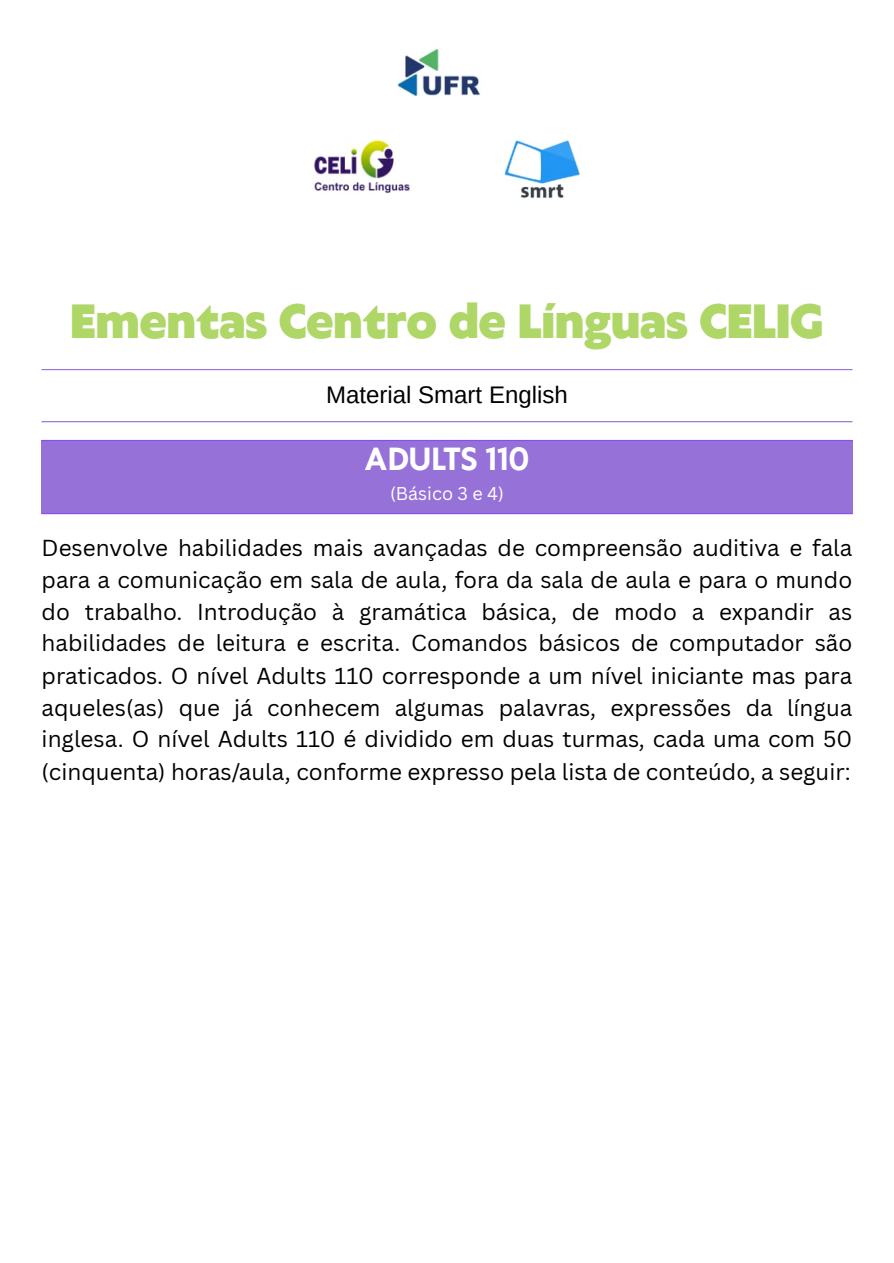
<style>
.page{position:relative;width:894px;height:1263px;background:#fff}
.page>*{position:absolute;margin:0;border:0;box-sizing:border-box;transform-origin:0 0}
.t1{font:900 45px "Klein Text";color:#aed768}
.t2{font:700 30px "Klein Text";color:#fff}
.t3{font:24px "Arimo";color:#000}
.t4{font:22.5px/32px "Canva Sans";color:#000;text-align:justify}
.t5{font:18px "Canva Sans";color:#fff}
</style>
<div class="page">
<img style="left:313px;top:48px;width:267px;height:151px">
<hr style="left:42px;top:369px;width:810px;height:1px;background:#9571d8">
<hr style="left:42px;top:421px;width:810px;height:1px;background:#9571d8">
<div style="left:42px;top:440px;width:810px;height:74px;background:#9571d8"></div>
<hr style="left:42px;top:440px;width:810px;height:1px;background:#894df8">
<hr style="left:42px;top:513px;width:810px;height:1px;background:#894df8">
<h1 class="t1" style="left:71px;top:298px;width:753px">Ementas Centro de Línguas CELIG</h1>
<p class="t3" style="left:326px;top:381px;width:243px">Material Smart English</p>
<h1 class="t2" style="left:364px;top:444px;width:166px">ADULTS 110</h1>
<p class="t5" style="left:390px;top:480px;width:115px">(Básico 3 e 4)</p>
<p class="t4" style="left:42px;top:531px;width:812px">Desenvolve habilidades mais avançadas de compreensão auditiva e fala para a comunicação em sala de aula, fora da sala de aula e para o mundo do trabalho. Introdução à gramática básica, de modo a expandir as habilidades de leitura e escrita. Comandos básicos de computador são praticados. O nível Adults 110 corresponde a um nível iniciante mas para aqueles(as) que já conhecem algumas palavras, expressões da língua inglesa. O nível Adults 110 é dividido em duas turmas, cada uma com 50 (cinquenta) horas/aula, conforme expresso pela lista de conteúdo, a seguir:</p>
</div>
